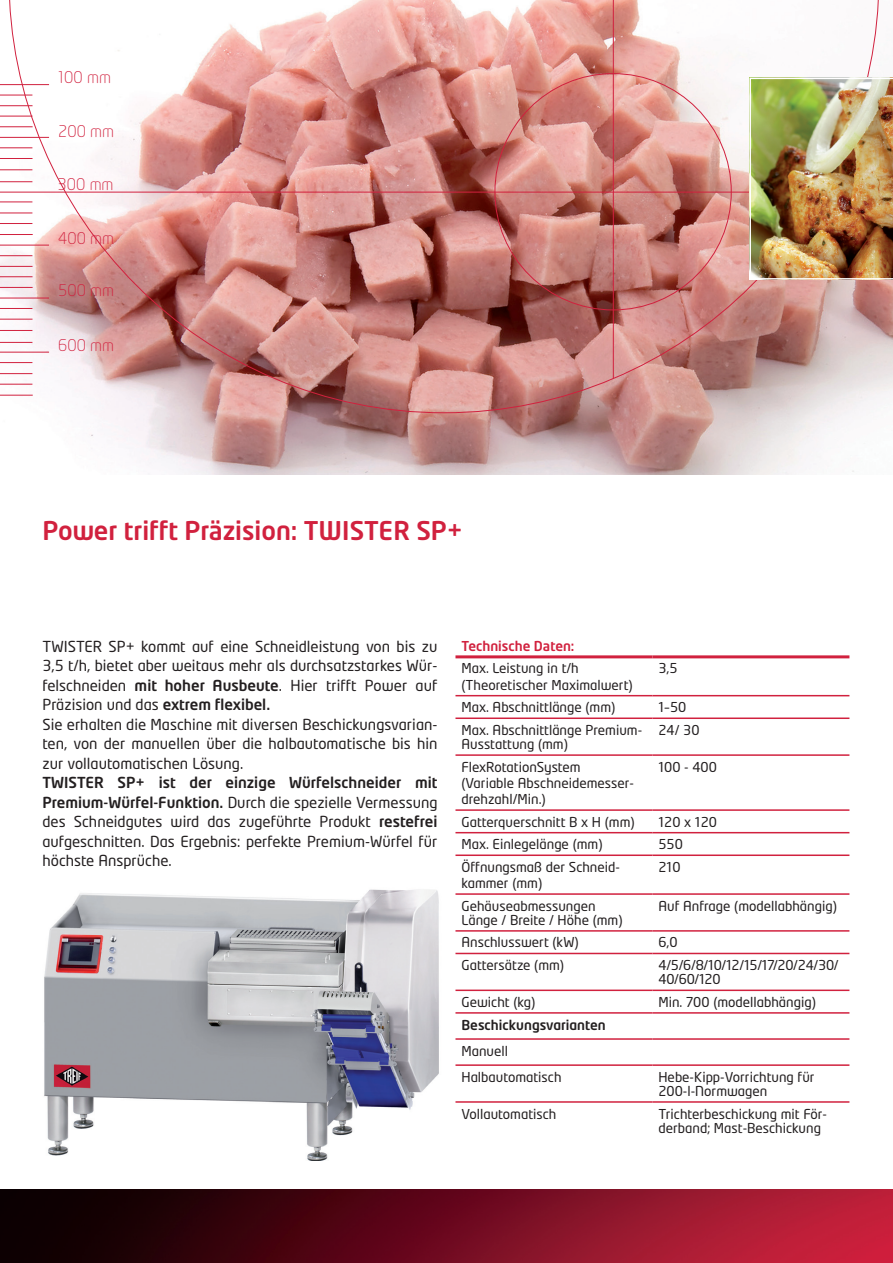
<style>
.page{position:relative;width:893px;height:1263px;background:#fff}
.page>*{position:absolute;margin:0;border:0;box-sizing:border-box;transform-origin:0 0}
.t1{font:500 25.5px "Neo Tech Alt";color:#d1213e}
.t2{font:300 15.9px "Neo Tech Alt";color:#d1213e}
.t3{font:15px/19.5px "Neo Tech";color:#231f20}
.t4{font:13.5px/16.2px "Neo Tech";color:#231f20}
.t5{font:13.5px/14.2px "Neo Tech";letter-spacing:-.02em;color:#231f20}
.t6{font:500 13.5px "Neo Tech";color:#231f20}
.t7{font:500 13.5px "Neo Tech Alt";color:#d1213e}
.s1{font-weight:500}
</style>
<div class="page">
<img style="left:0;top:77px;width:893px;height:398px">
<hr style="left:455px;top:695px;width:197px;height:1px;background:#d1213e">
<hr style="left:652px;top:695px;width:197px;height:1px;background:#d1213e">
<hr style="left:455px;top:717px;width:197px;height:2px;background:#d1213e">
<hr style="left:652px;top:717px;width:197px;height:2px;background:#d1213e">
<hr style="left:455px;top:754px;width:197px;height:2px;background:#d1213e">
<hr style="left:652px;top:754px;width:197px;height:2px;background:#d1213e">
<hr style="left:455px;top:809px;width:197px;height:2px;background:#d1213e">
<hr style="left:652px;top:809px;width:197px;height:2px;background:#d1213e">
<hr style="left:455px;top:832px;width:197px;height:1px;background:#d1213e">
<hr style="left:652px;top:832px;width:197px;height:1px;background:#d1213e">
<hr style="left:455px;top:854px;width:197px;height:2px;background:#d1213e">
<hr style="left:652px;top:854px;width:197px;height:2px;background:#d1213e">
<hr style="left:455px;top:893px;width:197px;height:2px;background:#d1213e">
<hr style="left:652px;top:893px;width:197px;height:2px;background:#d1213e">
<hr style="left:455px;top:930px;width:197px;height:2px;background:#d1213e">
<hr style="left:652px;top:930px;width:197px;height:2px;background:#d1213e">
<hr style="left:455px;top:953px;width:197px;height:1px;background:#d1213e">
<hr style="left:652px;top:953px;width:197px;height:1px;background:#d1213e">
<hr style="left:455px;top:989px;width:197px;height:2px;background:#d1213e">
<hr style="left:652px;top:989px;width:197px;height:2px;background:#d1213e">
<hr style="left:455px;top:655px;width:197px;height:3px;background:#d1213e">
<hr style="left:652px;top:655px;width:197px;height:3px;background:#d1213e">
<hr style="left:455px;top:1012px;width:197px;height:2px;background:#d1213e">
<hr style="left:652px;top:1012px;width:197px;height:2px;background:#d1213e">
<hr style="left:455px;top:1038px;width:197px;height:2px;background:#d1213e">
<hr style="left:652px;top:1038px;width:197px;height:2px;background:#d1213e">
<hr style="left:455px;top:1064px;width:197px;height:2px;background:#d1213e">
<hr style="left:652px;top:1064px;width:197px;height:2px;background:#d1213e">
<hr style="left:455px;top:1101px;width:197px;height:2px;background:#d1213e">
<hr style="left:652px;top:1101px;width:197px;height:2px;background:#d1213e">
<img style="left:44px;top:889px;width:395px;height:272px">
<img style="left:0;top:1189px;width:893px;height:74px">
<img style="left:9px;top:0;width:870px;height:413px">
<hr style="left:0;top:95px;width:32px;height:1px;background:#d1213e">
<hr style="left:0;top:147px;width:32px;height:1px;background:#d1213e">
<hr style="left:0;top:201px;width:32px;height:1px;background:#d1213e">
<hr style="left:0;top:105px;width:33px;height:1px;background:#d1213e">
<hr style="left:0;top:158px;width:33px;height:1px;background:#d1213e">
<hr style="left:0;top:212px;width:32px;height:1px;background:#d1213e">
<hr style="left:0;top:169px;width:32px;height:1px;background:#d1213e">
<hr style="left:0;top:223px;width:32px;height:1px;background:#d1213e">
<hr style="left:0;top:116px;width:33px;height:1px;background:#d1213e">
<hr style="left:0;top:181px;width:32px;height:1px;background:#d1213e">
<hr style="left:0;top:234px;width:33px;height:1px;background:#d1213e">
<hr style="left:0;top:126px;width:33px;height:1px;background:#d1213e">
<hr style="left:0;top:255px;width:32px;height:1px;background:#d1213e">
<hr style="left:0;top:308px;width:32px;height:1px;background:#d1213e">
<hr style="left:0;top:362px;width:32px;height:1px;background:#d1213e">
<hr style="left:0;top:266px;width:33px;height:1px;background:#d1213e">
<hr style="left:0;top:319px;width:33px;height:1px;background:#d1213e">
<hr style="left:0;top:373px;width:32px;height:1px;background:#d1213e">
<hr style="left:0;top:330px;width:32px;height:1px;background:#d1213e">
<hr style="left:0;top:384px;width:32px;height:1px;background:#d1213e">
<hr style="left:0;top:276px;width:33px;height:1px;background:#d1213e">
<hr style="left:0;top:342px;width:32px;height:1px;background:#d1213e">
<hr style="left:0;top:395px;width:33px;height:1px;background:#d1213e">
<hr style="left:0;top:287px;width:33px;height:1px;background:#d1213e">
<hr style="left:0;top:245px;width:49px;height:1px;background:#d1213e">
<hr style="left:0;top:84px;width:49px;height:1px;background:#d1213e">
<hr style="left:0;top:137px;width:49px;height:1px;background:#d1213e">
<hr style="left:0;top:298px;width:49px;height:1px;background:#d1213e">
<hr style="left:0;top:352px;width:49px;height:1px;background:#d1213e">
<hr style="left:0;top:192px;width:893px;height:1px;background:#d1213e">
<img style="left:749px;top:78px;width:144px;height:202px">
<p class="t2" style="left:58px;top:68px;width:54px">100 mm</p>
<p class="t2" style="left:58px;top:122px;width:58px">200 mm</p>
<p class="t2" style="left:58px;top:174px;width:58px">300 mm</p>
<p class="t2" style="left:58px;top:228px;width:58px">400 mm</p>
<p class="t2" style="left:58px;top:281px;width:58px">500 mm</p>
<p class="t2" style="left:58px;top:336px;width:58px">600 mm</p>
<h1 class="t1" style="left:43px;top:514px;width:422px">Power trifft Präzision: TWISTER SP+</h1>
<p class="t3" style="left:43px;top:636px;width:396px">TWISTER SP+ kommt auf eine Schneidleistung von bis zu 3,5 t/h, bietet aber weitaus mehr als durchsatzstarkes Wür&shy;felschneiden <span class="s1">mit hoher Ausbeute</span>. Hier trifft Power auf Präzision und das <span class="s1">extrem flexibel.<br></span>Sie erhalten die Maschine mit diversen Beschickungsvarian&shy;ten, von der manuellen über die halbautomatische bis hin zur vollautomatischen Lösung.</p>
<p class="t3" style="left:43px;top:773px;width:396px;text-align:justify"><span class="s1">TWISTER SP+ ist der einzige Würfelschneider mit Premium-Würfel-Funktion.</span> Durch die spezielle Vermessung des Schneidgutes wird das zugeführte Produkt <span class="s1">restefrei </span>aufgeschnitten. Das Ergebnis: perfekte Premium-Würfel für höchste Ansprüche.</p>
<p class="t7" style="left:461px;top:637px;width:114px">Technische Daten:</p>
<p class="t4" style="left:461px;top:660px;width:173px">Max. Leistung in t/h (Theoretischer Maximalwert)</p>
<p class="t4" style="left:658px;top:660px;width:21px">3,5</p>
<p class="t4" style="left:461px;top:699px;width:155px">Max. Abschnittlänge (mm)</p>
<p class="t4" style="left:658px;top:699px;width:29px">1–50</p>
<p class="t4" style="left:461px;top:722px;width:182px;line-height:14.2px">Max. Abschnittlänge Premium-<br>Ausstattung (mm)</p>
<p class="t4" style="left:658px;top:722px;width:43px">24/ 30</p>
<p class="t4" style="left:461px;top:758px;width:174px">FlexRotationSystem (Variable Abschneidemesser&shy;drehzahl/Min.)</p>
<p class="t4" style="left:658px;top:758px;width:60px">100 - 400</p>
<p class="t4" style="left:461px;top:813px;width:175px">Gatterquerschnitt B x H (mm)</p>
<p class="t4" style="left:658px;top:813px;width:60px">120 x 120</p>
<p class="t4" style="left:461px;top:836px;width:142px">Max. Einlegelänge (mm)</p>
<p class="t4" style="left:658px;top:836px;width:26px">550</p>
<p class="t4" style="left:461px;top:858px;width:160px">Öffnungsmaß der Schneid&shy;kammer (mm)</p>
<p class="t4" style="left:658px;top:858px;width:24px">210</p>
<p class="t4" style="left:461px;top:898px;width:162px;line-height:14.2px">Gehäuseabmessungen<br>Länge / Breite / Höhe (mm)</p>
<p class="t4" style="left:658px;top:897px;width:180px">Auf Anfrage (modellabhängig)</p>
<p class="t4" style="left:461px;top:934px;width:119px">Anschlusswert (kW)</p>
<p class="t4" style="left:658px;top:934px;width:21px">6,0</p>
<p class="t4" style="left:461px;top:957px;width:104px">Gattersätze (mm)</p>
<p class="t5" style="left:658px;top:958px;width:182px">4/5/6/8/10/12/15/17/20/24/30/<br>40/60/120</p>
<p class="t4" style="left:461px;top:994px;width:75px">Gewicht (kg)</p>
<p class="t4" style="left:658px;top:994px;width:159px">Min. 700 (modellabhängig)</p>
<p class="t6" style="left:461px;top:1016px;width:146px">Beschickungsvarianten</p>
<p class="t4" style="left:461px;top:1037px;width:102px;line-height:26.1px">Manuell<br>Halbautomatisch</p>
<p class="t4" style="left:658px;top:1069px;width:158px;line-height:14.2px">Hebe-Kipp-Vorrichtung für<br>200-l-Normwagen</p>
<p class="t4" style="left:461px;top:1105px;width:96px">Vollautomatisch</p>
<p class="t4" style="left:658px;top:1106px;width:170px;line-height:14.2px">Trichterbeschickung mit För&shy;derband; Mast-Beschickung</p>
</div>
